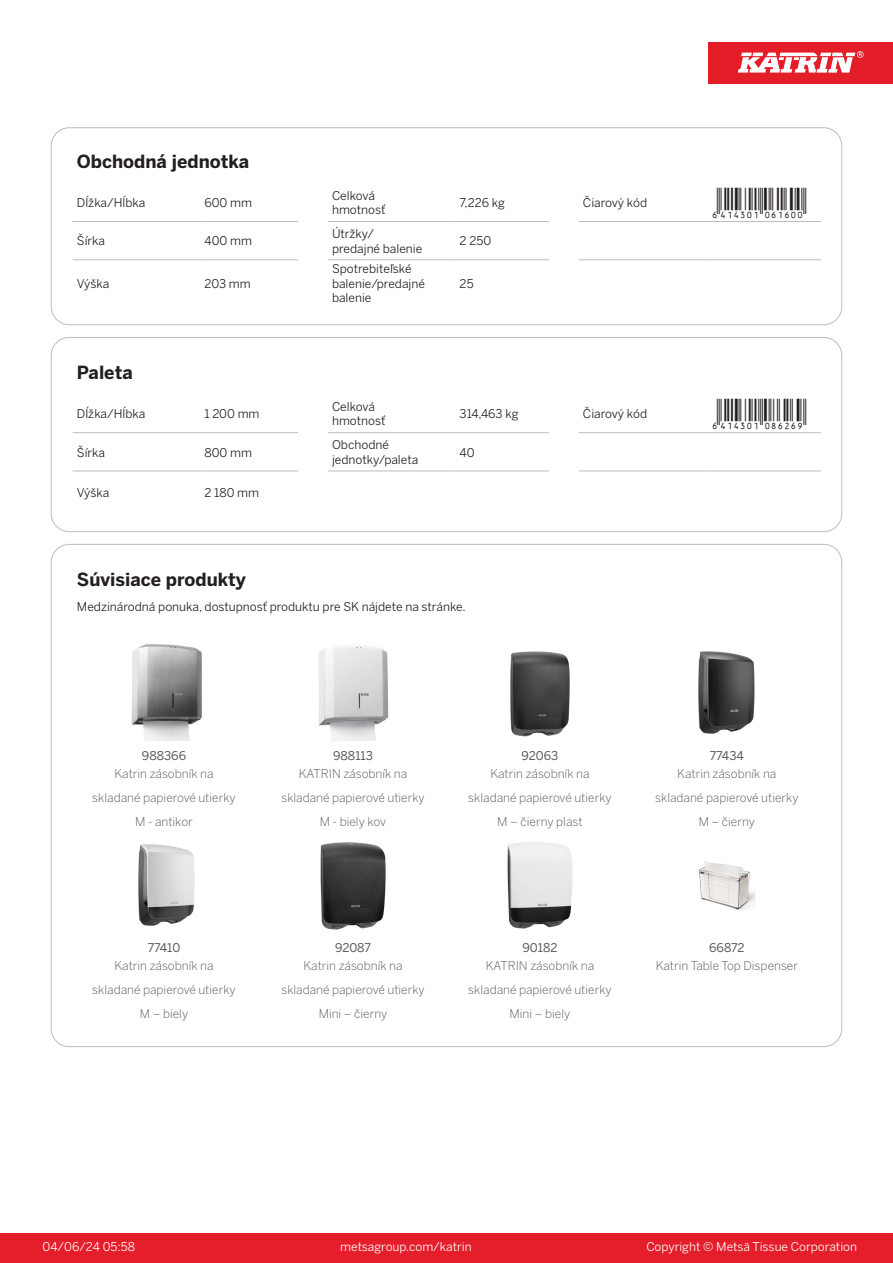
<style>
.page{position:relative;width:893px;height:1263px;background:#fff}
.page>*{position:absolute;margin:0;border:0;box-sizing:border-box;transform-origin:0 0}
.T_EAN{font:30px "Viisas EAN Matala";color:#231f20}
.T_TableHeader{font:700 18px "Benton Sans";color:#231f20}
.T_RelatedName{font:300 12px/24px "Benton Sans";color:#57585a;text-align:center}
.T_TableBody{font:12px/14.4px "Benton Sans";color:#231f20}
.t1{font:12px "Benton Sans";color:#fff}
.T_RelatedCode{font:12px "Benton Sans";color:#57585a}
</style>
<div class="page">
<div style="left:0;top:1233px;width:893px;height:30px;background:#e41e2b"></div>
<div style="left:708px;top:43px;width:185px;height:41px;background:#e31e28"></div>
<svg style="left:738px;top:51px;width:126px;height:22px"></svg>
<hr style="left:73px;top:221px;width:127px;height:1px;background:#bcbdc0">
<hr style="left:200px;top:221px;width:98px;height:1px;background:#bcbdc0">
<hr style="left:328px;top:221px;width:127px;height:1px;background:#bcbdc0">
<hr style="left:455px;top:221px;width:94px;height:1px;background:#bcbdc0">
<hr style="left:579px;top:221px;width:127px;height:1px;background:#bcbdc0">
<hr style="left:706px;top:221px;width:115px;height:1px;background:#bcbdc0">
<hr style="left:73px;top:259px;width:127px;height:1px;background:#bcbdc0">
<hr style="left:200px;top:259px;width:98px;height:1px;background:#bcbdc0">
<hr style="left:328px;top:259px;width:127px;height:1px;background:#bcbdc0">
<hr style="left:455px;top:259px;width:94px;height:1px;background:#bcbdc0">
<hr style="left:579px;top:259px;width:127px;height:1px;background:#bcbdc0">
<hr style="left:706px;top:259px;width:115px;height:1px;background:#bcbdc0">
<div style="left:51px;top:128px;width:791px;height:197px;border:1px solid #bcbdc0;border-radius:18px"></div>
<hr style="left:73px;top:432px;width:127px;height:1px;background:#bcbdc0">
<hr style="left:200px;top:432px;width:98px;height:1px;background:#bcbdc0">
<hr style="left:328px;top:432px;width:127px;height:1px;background:#bcbdc0">
<hr style="left:455px;top:432px;width:94px;height:1px;background:#bcbdc0">
<hr style="left:579px;top:432px;width:127px;height:1px;background:#bcbdc0">
<hr style="left:706px;top:432px;width:115px;height:1px;background:#bcbdc0">
<hr style="left:73px;top:471px;width:127px;height:1px;background:#bcbdc0">
<hr style="left:200px;top:471px;width:98px;height:1px;background:#bcbdc0">
<hr style="left:328px;top:471px;width:127px;height:1px;background:#bcbdc0">
<hr style="left:455px;top:471px;width:94px;height:1px;background:#bcbdc0">
<hr style="left:579px;top:471px;width:127px;height:1px;background:#bcbdc0">
<hr style="left:706px;top:471px;width:115px;height:1px;background:#bcbdc0">
<div style="left:51px;top:337px;width:791px;height:195px;border:1px solid #bcbdc0;border-radius:18px"></div>
<img style="left:131px;top:644px;width:71px;height:97px">
<img style="left:318px;top:646px;width:71px;height:95px">
<img style="left:510px;top:651px;width:60px;height:86px">
<img style="left:698px;top:651px;width:57px;height:83px">
<img style="left:138px;top:844px;width:57px;height:82px">
<img style="left:320px;top:842px;width:66px;height:88px">
<img style="left:507px;top:842px;width:66px;height:87px">
<img style="left:699px;top:861px;width:57px;height:49px">
<p class="T_TableHeader" style="left:77px;top:150px;width:174px">Obchodná jednotka</p>
<p class="T_TableBody" style="left:77px;top:196px;width:70px">Dĺžka/Hĺbka</p>
<p class="T_TableBody" style="left:204px;top:196px;width:49px">600 mm</p>
<p class="T_TableBody" style="left:77px;top:234px;width:30px">Šírka</p>
<p class="T_TableBody" style="left:204px;top:234px;width:49px">400 mm</p>
<p class="T_TableBody" style="left:77px;top:276px;width:34px">Výška</p>
<p class="T_TableBody" style="left:204px;top:276px;width:48px">203 mm</p>
<p class="T_TableHeader" style="left:77px;top:361px;width:57px">Paleta</p>
<p class="T_TableBody" style="left:77px;top:407px;width:70px">Dĺžka/Hĺbka</p>
<p class="T_TableBody" style="left:204px;top:407px;width:57px">1 200 mm</p>
<p class="T_TableBody" style="left:77px;top:445px;width:30px">Šírka</p>
<p class="T_TableBody" style="left:204px;top:445px;width:49px">800 mm</p>
<p class="T_TableBody" style="left:77px;top:485px;width:34px">Výška</p>
<p class="T_TableBody" style="left:204px;top:485px;width:56px">2 180 mm</p>
<p class="T_TableBody" style="left:332px;top:188px;width:44px">Celková</p>
<p class="T_TableBody" style="left:332px;top:203px;width:55px">hmotnosť</p>
<p class="T_TableBody" style="left:332px;top:227px;width:44px">Útržky/</p>
<p class="T_TableBody" style="left:332px;top:241px;width:92px">predajné balenie</p>
<p class="T_TableBody" style="left:332px;top:262px;width:94px">Spotrebiteľské balenie/predajné balenie</p>
<p class="T_TableBody" style="left:460px;top:196px;width:47px">7,226 kg</p>
<p class="T_TableBody" style="left:583px;top:196px;width:66px">Čiarový kód</p>
<p class="T_EAN" style="left:710px;top:187px;width:97px">*6414301061600*</p>
<p class="T_TableBody" style="left:460px;top:234px;width:33px">2 250</p>
<p class="T_TableBody" style="left:460px;top:276px;width:16px">25</p>
<p class="T_TableBody" style="left:332px;top:399px;width:44px">Celková</p>
<p class="T_TableBody" style="left:332px;top:414px;width:55px">hmotnosť</p>
<p class="T_TableBody" style="left:332px;top:438px;width:58px">Obchodné</p>
<p class="T_TableBody" style="left:332px;top:452px;width:88px">jednotky/paleta</p>
<p class="T_TableBody" style="left:460px;top:407px;width:60px">314,463 kg</p>
<p class="T_TableBody" style="left:583px;top:407px;width:66px">Čiarový kód</p>
<p class="T_EAN" style="left:710px;top:398px;width:97px">*6414301086269*</p>
<p class="T_TableBody" style="left:460px;top:445px;width:17px">40</p>
<p class="T_TableHeader" style="left:77px;top:568px;width:171px">Súvisiace produkty</p>
<p class="T_TableBody" style="left:77px;top:599px;width:390px">Medzinárodná ponuka, dostupnosť produktu pre SK nájdete na stránke.</p>
<p class="T_RelatedCode" style="left:142px;top:748px;width:46px">988366</p>
<p class="T_RelatedCode" style="left:333px;top:748px;width:41px">988113</p>
<p class="T_RelatedCode" style="left:522px;top:748px;width:38px">92063</p>
<p class="T_RelatedCode" style="left:710px;top:748px;width:36px">77434</p>
<p class="T_RelatedName" style="left:92px;top:761px;width:145px">Katrin zásobník na skladané papierové utierky<br>M - antikor</p>
<p class="T_RelatedName" style="left:281px;top:761px;width:145px">KATRIN zásobník na skladané papierové utierky<br>M - biely kov</p>
<p class="T_RelatedName" style="left:468px;top:761px;width:145px">Katrin zásobník na skladané papierové utierky<br>M – čierny plast</p>
<p class="T_RelatedName" style="left:655px;top:761px;width:145px">Katrin zásobník na skladané papierové utierky<br>M – čierny</p>
<p class="T_RelatedCode" style="left:148px;top:940px;width:34px">77410</p>
<p class="T_RelatedCode" style="left:335px;top:940px;width:37px">92087</p>
<p class="T_RelatedCode" style="left:522px;top:940px;width:37px">90182</p>
<p class="T_RelatedCode" style="left:709px;top:940px;width:37px">66872</p>
<p class="T_RelatedName" style="left:92px;top:953px;width:145px">Katrin zásobník na skladané papierové utierky<br>M – biely</p>
<p class="T_RelatedName" style="left:281px;top:953px;width:145px">Katrin zásobník na skladané papierové utierky<br>Mini – čierny</p>
<p class="T_RelatedName" style="left:468px;top:953px;width:145px">KATRIN zásobník na skladané papierové utierky<br>Mini – biely</p>
<p class="T_RelatedName" style="left:656px;top:953px;width:144px">Katrin Table Top Dispenser</p>
<p class="t1" style="left:43px;top:1239px;width:94px">04/06/24 05:58</p>
<p class="t1" style="left:340px;top:1239px;width:133px">metsagroup.com/katrin</p>
<p class="t1" style="left:646px;top:1239px;width:212px">Copyright © Metsä Tissue Corporation</p>
</div>
